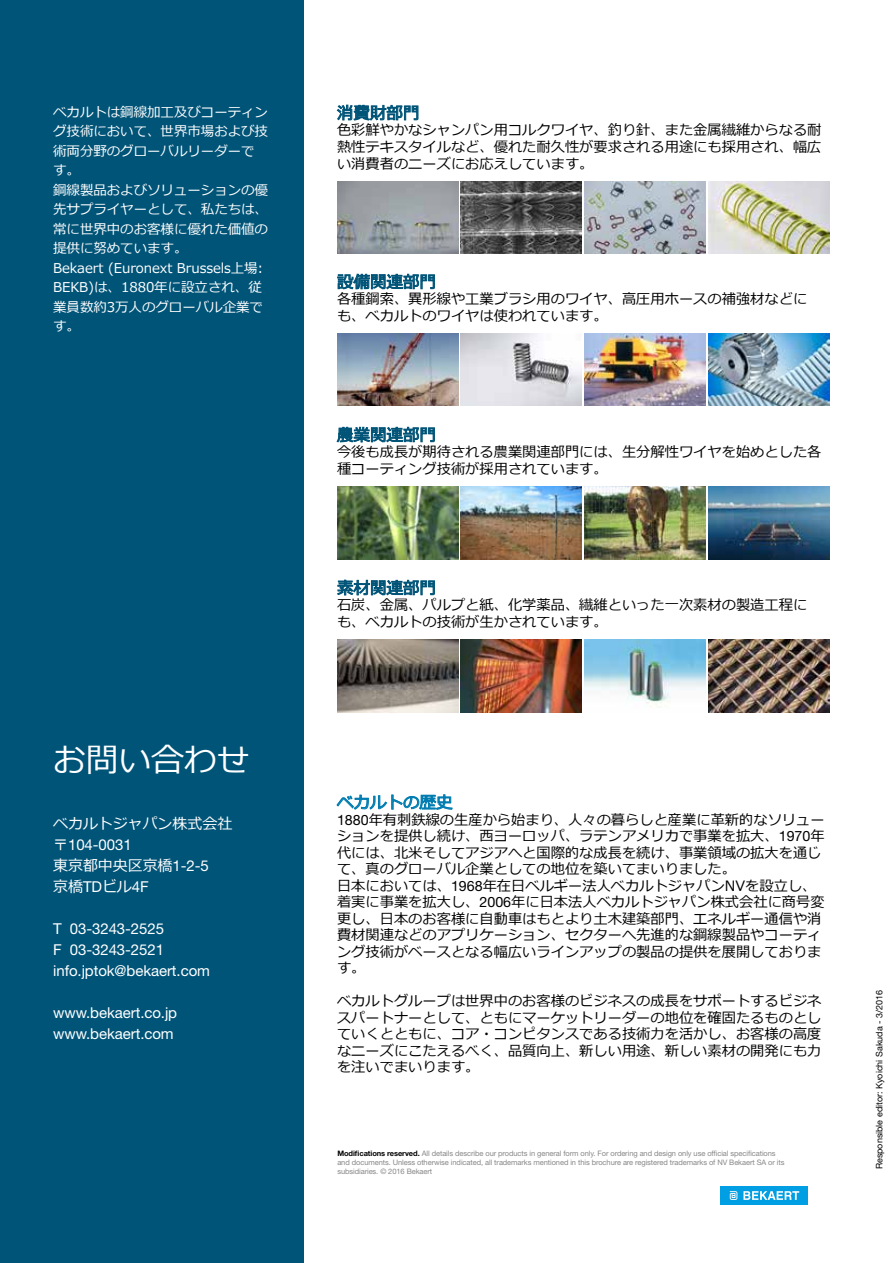
<style>
.page{position:relative;width:893px;height:1263px;background:#fff}
.page>*{position:absolute;margin:0;border:0;box-sizing:border-box;transform-origin:0 0}
.t1{font:33px "Meiryo";letter-spacing:-.01em;color:#fff}
.t2{font:16.5px "Meiryo";color:#005478}
.t3{font:16.5px "Meiryo";color:#007cb0}
.t4{font:15px/21px "Helvetica Neue LT Std";letter-spacing:-.005em;color:#fff}
.t5{font:15px/21px "Meiryo";letter-spacing:-.005em;color:#fff}
.t6{font:14.25px/16.5px "Meiryo";color:#000}
.t7{font:13.5px/19.5px "Meiryo";letter-spacing:-.005em;color:#fff}
.t8{font:9px "Helvetica Neue LT Std";color:#000}
.t9{font:7.5px/9px "Helvetica Neue LT Std";letter-spacing:-.01em;color:#878787}
.s1{font-size:13.5px}
.s2{font-family:"Meiryo"}
.s3{font-family:"Helvetica Neue LT Std"}
.s4{font-weight:700;color:#000}
</style>
<div class="page">
<div style="left:0;top:0;width:303px;height:1263px;background:#005478"></div>
<div style="left:721px;top:1186px;width:87px;height:18px;background:#009fe3"></div>
<svg style="left:729px;top:1191px;width:8px;height:9px"></svg>
<svg style="left:743px;top:1191px;width:56px;height:9px"></svg>
<svg style="left:337px;top:105px;width:81px;height:16px"></svg>
<svg style="left:337px;top:274px;width:98px;height:15px"></svg>
<svg style="left:336px;top:427px;width:99px;height:15px"></svg>
<svg style="left:337px;top:580px;width:98px;height:15px"></svg>
<svg style="left:336px;top:794px;width:117px;height:16px"></svg>
<img style="left:337px;top:181px;width:121px;height:73px">
<img style="left:461px;top:181px;width:121px;height:73px">
<img style="left:584px;top:181px;width:122px;height:73px">
<img style="left:708px;top:181px;width:121px;height:73px">
<img style="left:337px;top:333px;width:121px;height:73px">
<img style="left:461px;top:333px;width:121px;height:73px">
<img style="left:584px;top:333px;width:122px;height:73px">
<img style="left:708px;top:333px;width:121px;height:73px">
<img style="left:337px;top:487px;width:121px;height:72px">
<img style="left:461px;top:487px;width:121px;height:72px">
<img style="left:584px;top:487px;width:122px;height:72px">
<img style="left:708px;top:487px;width:121px;height:72px">
<img style="left:337px;top:640px;width:121px;height:72px">
<img style="left:461px;top:640px;width:121px;height:72px">
<img style="left:584px;top:640px;width:122px;height:67px">
<img style="left:708px;top:640px;width:121px;height:72px">
<p class="t7" style="left:53px;top:103px;width:216px">ベカルトは鋼線加工及びコーティング技術において、世界市場および技術両分野のグローバルリーダーです。<br>鋼線製品およびソリューションの優先サプライヤーとして、私たちは、常に世界中のお客様に優れた価値の提供に努めています。<br>Bekaert (Euronext Brussels上場:<br>BEKB)は、1880年に設立され、従業員数約3万人のグローバル企業です。</p>
<p class="t2" style="left:337px;top:101px;width:84px">消費財部門</p>
<p class="t6" style="left:337px;top:123px;width:486px;text-align:justify">色彩鮮やかなシャンパン用コルクワイヤ、釣り針、また金属繊維からなる耐熱性テキスタイルなど、優れた耐久性が要求される用途にも採用され、幅広い消費者のニーズにお応えしています。</p>
<p class="t2" style="left:337px;top:270px;width:100px">設備関連部門</p>
<p class="t6" style="left:337px;top:292px;width:472px">各種鋼索、異形線や工業ブラシ用のワイヤ、高圧用ホースの補強材などにも、ベカルトのワイヤは使われています。</p>
<p class="t2" style="left:337px;top:423px;width:100px">農業関連部門</p>
<p class="t6" style="left:337px;top:445px;width:486px">今後も成長が期待される農業関連部門には、生分解性ワイヤを始めとした各種コーティング技術が採用されています<span class="s1">。</span></p>
<h1 class="t1" style="left:53px;top:737px;width:198px">お問い合わせ</h1>
<p class="t5" style="left:53px;top:814px;width:181px">ベカルトジャパン株式会社</p>
<p class="t4" style="left:53px;top:834px;width:80px"><span class="s2">〒</span>104-0031</p>
<p class="t5" style="left:53px;top:856px;width:157px">東京都中央区京橋<span class="s3">1-2-5</span>京橋<span class="s3">TD</span>ビル<span class="s3">4F</span></p>
<p class="t4" style="left:53px;top:918px;width:158px">T 03-3243-2525<br>F 03-3243-2521 info.jptok@bekaert.com</p>
<p class="t4" style="left:53px;top:1002px;width:126px">www.bekaert.co.jp www.bekaert.com</p>
<p class="t2" style="left:337px;top:576px;width:100px">素材関連部門</p>
<p class="t6" style="left:337px;top:598px;width:472px">石炭、金属、パルプと紙、化学薬品、繊維といった一次素材の製造工程にも、ベカルトの技術が生かされています<span class="s1">。</span></p>
<p class="t3" style="left:337px;top:791px;width:117px">ベカルトの歴史</p>
<p class="t6" style="left:337px;top:812px;width:489px"><span class="s3">1880</span>年有刺鉄線の生産から始まり、人々の暮らしと産業に革新的なソリューションを提供し続け、西ヨーロッパ、ラテンアメリカで事業を拡大、<span class="s3">1970</span>年代には、北米そしてアジアへと国際的な成長を続け、事業領域の拡大を通じて、真のグローバル企業としての地位を築いてまいりました。<br>日本においては、<span class="s3">1968</span>年在日ベルギー法人ベカルトジャパンNVを設立し、着実に事業を拡大し、<span class="s3">2006</span>年に日本法人ベカルトジャパン株式会社に商号変更し、日本のお客様に自動車はもとより土木建築部門、エネルギー通信や消費材関連などのアプリケーション、セクターへ先進的な鋼線製品やコーティング技術がベースとなる幅広いラインアップの製品の提供を展開しております。</p>
<p class="t6" style="left:337px;top:994px;width:486px;text-align:justify">ベカルトグループは世界中のお客様のビジネスの成長をサポートするビジネスパートナーとして、ともにマーケットリーダーの地位を確固たるものとしていくとともに、コア・コンピタンスである技術力を活かし、お客様の高度なニーズにこたえるべく、品質向上、新しい用途、新しい素材の開発にも力を注いでまいります。</p>
<p class="t9" style="left:337px;top:1148px;width:449px"><span class="s4">Modifications reserved.</span> All details describe our products in general form only. For ordering and design only use official specifications and documents. Unless otherwise indicated, all trademarks mentioned in this brochure are registered trademarks of NV Bekaert SA or its subsidiaries. © 2016 Bekaert</p>
<p class="t8" style="left:874px;top:1169px;width:181px;rotate:-90deg">Responsible editor: Kyoichi Sakuda - 3/2016</p>
</div>
